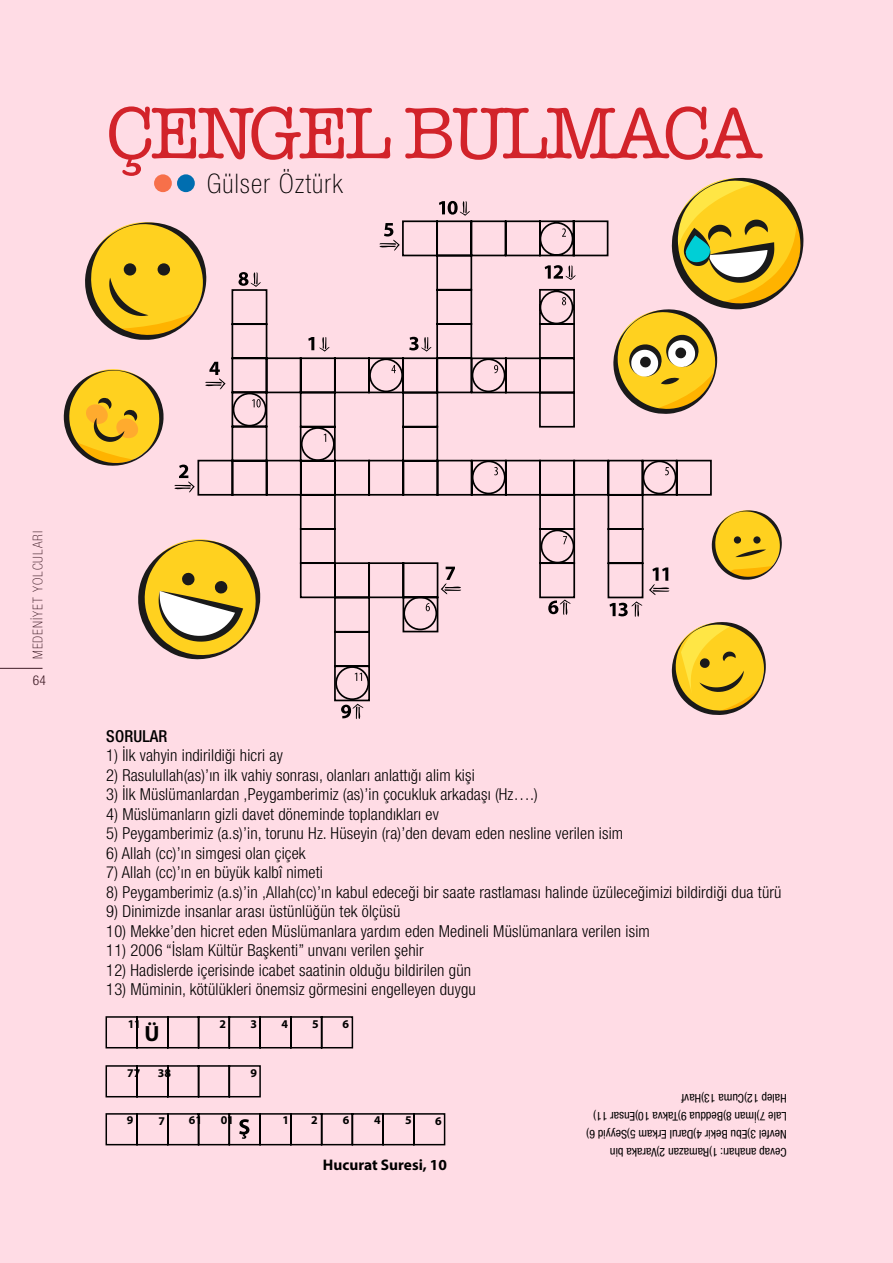
<style>
.page{position:relative;width:893px;height:1263px;background:#ffdce5}
.page>*{position:absolute;margin:0;border:0;box-sizing:border-box;transform-origin:0 0}
.t1{font:75px "American Typewriter";letter-spacing:-.05em;color:#d2232a}
.t2{font:100 condensed 27px "Helvetica Neue LT Pro";letter-spacing:.05em;color:#000}
.t3{font:700 22.05px "Myriad Pro";color:#000}
.t4{font:300 condensed 16.5px "Helvetica Neue LT Pro";letter-spacing:.01em;color:#000}
.t5{font:500 condensed 16.5px "Helvetica Neue LT Pro";letter-spacing:.01em;color:#000}
.t6{font:700 15.3px "Myriad Pro";color:#000}
.t7{font:100 condensed 13.5px "Helvetica Neue LT Pro";letter-spacing:.075em;color:#000}
.t8{font:300 condensed 13.5px "Helvetica Neue LT Pro";color:#000}
.t9{font:condensed 12px/18px "Helvetica Neue LT Pro";color:#000}
.t10{font:700 11.85px "Myriad Pro";color:#000}
</style>
<div class="page">
<svg style="left:685px;top:622px;width:81px;height:93px"></svg>
<svg style="left:138px;top:539px;width:59px;height:121px"></svg>
<svg style="left:85px;top:222px;width:112px;height:118px"></svg>
<div style="left:124px;top:263px;width:12px;height:13px;background:#1a1a1a;border-radius:50%"></div>
<div style="left:158px;top:263px;width:12px;height:13px;background:#1a1a1a;border-radius:50%"></div>
<svg style="left:713px;top:510px;width:69px;height:70px"></svg>
<svg style="left:677px;top:177px;width:127px;height:204px"></svg>
<svg style="left:63px;top:369px;width:101px;height:97px"></svg>
<div style="left:154px;top:174px;width:18px;height:18px;background:#f7704a;border-radius:50%"></div>
<div style="left:177px;top:174px;width:18px;height:18px;background:#006eb0;border-radius:50%"></div>
<svg style="left:341px;top:704px;width:23px;height:15px"></svg>
<svg style="left:174px;top:465px;width:21px;height:28px"></svg>
<svg style="left:197px;top:220px;width:516px;height:482px"></svg>
<svg style="left:439px;top:201px;width:31px;height:15px"></svg>
<svg style="left:409px;top:337px;width:22px;height:15px"></svg>
<svg style="left:308px;top:337px;width:22px;height:15px"></svg>
<svg style="left:238px;top:272px;width:23px;height:15px"></svg>
<svg style="left:545px;top:265px;width:31px;height:15px"></svg>
<svg style="left:562px;top:228px;width:4px;height:9px"></svg>
<svg style="left:470px;top:288px;width:106px;height:140px"></svg>
<div style="left:643px;top:460px;width:33px;height:34px;border:2px solid #000;border-radius:50%"></div>
<svg style="left:665px;top:467px;width:4px;height:8px"></svg>
<div style="left:472px;top:460px;width:34px;height:34px;border:2px solid #000;border-radius:50%"></div>
<svg style="left:494px;top:467px;width:4px;height:8px"></svg>
<div style="left:541px;top:530px;width:33px;height:33px;border:2px solid #000;border-radius:50%"></div>
<svg style="left:563px;top:536px;width:4px;height:8px"></svg>
<div style="left:369px;top:358px;width:34px;height:34px;border:2px solid #000;border-radius:50%"></div>
<svg style="left:391px;top:365px;width:5px;height:8px"></svg>
<div style="left:301px;top:427px;width:34px;height:34px;border:2px solid #000;border-radius:50%"></div>
<svg style="left:324px;top:434px;width:2px;height:8px"></svg>
<div style="left:403px;top:596px;width:34px;height:34px;border:2px solid #000;border-radius:50%"></div>
<svg style="left:426px;top:603px;width:4px;height:8px"></svg>
<div style="left:335px;top:666px;width:34px;height:34px;border:2px solid #000;border-radius:50%"></div>
<svg style="left:355px;top:673px;width:7px;height:8px"></svg>
<div style="left:233px;top:393px;width:33px;height:33px;border:2px solid #000;border-radius:50%"></div>
<svg style="left:252px;top:399px;width:8px;height:8px"></svg>
<svg style="left:105px;top:1016px;width:341px;height:130px"></svg>
<h1 class="t1" style="left:106px;top:76px;width:657px">ÇENGEL BULMACA</h1>
<h2 class="t2" style="left:207px;top:168px;width:137px">Gülser Öztürk</h2>
<p class="t7" style="left:30px;top:659px;width:130px;rotate:-90deg">MEDENİYET YOLCULARI</p>
<p class="t8" style="left:33px;top:673px;width:14px">64</p>
<p class="t5" style="left:106px;top:726px;width:63px">SORULAR</p>
<p class="t4" style="left:106px;top:746px;width:178px">1) İlk vahyin indirildiği hicri ay</p>
<p class="t4" style="left:106px;top:765px;width:370px">2) Rasulullah(as)’ın ilk vahiy sonrası, olanları anlattığı alim kişi</p>
<p class="t4" style="left:106px;top:785px;width:433px">3) İlk Müslümanlardan ,Peygamberimiz (as)’in çocukluk arkadaşı (Hz….)</p>
<p class="t4" style="left:106px;top:804px;width:334px">4) Müslümanların gizli davet döneminde toplandıkları ev</p>
<p class="t4" style="left:106px;top:824px;width:518px">5) Peygamberimiz (a.s)’in, torunu Hz. Hüseyin (ra)’den devam eden nesline verilen isim</p>
<p class="t4" style="left:106px;top:843px;width:201px">6) Allah (cc)’ın simgesi olan çiçek</p>
<p class="t4" style="left:106px;top:863px;width:218px">7) Allah (cc)’ın en büyük kalbî nimeti</p>
<p class="t4" style="left:106px;top:882px;width:677px">8) Peygamberimiz (a.s)’in ,Allah(cc)’ın kabul edeceği bir saate rastlaması halinde üzüleceğimizi bildirdiği dua türü</p>
<p class="t4" style="left:106px;top:902px;width:296px">9) Dinimizde insanlar arası üstünlüğün tek ölçüsü</p>
<p class="t4" style="left:106px;top:921px;width:545px">10) Mekke’den hicret eden Müslümanlara yardım eden Medineli Müslümanlara verilen isim</p>
<p class="t4" style="left:106px;top:941px;width:319px">11) 2006 “İslam Kültür Başkenti” unvanı verilen şehir</p>
<p class="t4" style="left:106px;top:960px;width:366px">12) Hadislerde içerisinde icabet saatinin olduğu bildirilen gün</p>
<p class="t4" style="left:106px;top:980px;width:371px">13) Müminin, kötülükleri önemsiz görmesini engelleyen duygu</p>
<p class="t10" style="left:128px;top:1016px;width:15px">11</p>
<h3 class="t3" style="left:145px;top:1019px;width:17px">Ü</h3>
<p class="t10" style="left:219px;top:1016px;width:8px">2</p>
<p class="t10" style="left:250px;top:1016px;width:8px">3</p>
<p class="t10" style="left:282px;top:1016px;width:8px">4</p>
<p class="t10" style="left:312px;top:1016px;width:8px">5</p>
<p class="t10" style="left:342px;top:1016px;width:8px">6</p>
<p class="t10" style="left:127px;top:1065px;width:15px">77</p>
<p class="t10" style="left:158px;top:1065px;width:15px">38</p>
<p class="t10" style="left:250px;top:1065px;width:8px">9</p>
<p class="t10" style="left:127px;top:1112px;width:8px">9</p>
<p class="t10" style="left:159px;top:1113px;width:8px">7</p>
<p class="t10" style="left:189px;top:1112px;width:15px">61</p>
<p class="t10" style="left:221px;top:1112px;width:15px">01</p>
<p class="t10" style="left:283px;top:1112px;width:8px">1</p>
<p class="t10" style="left:343px;top:1112px;width:8px">6</p>
<p class="t10" style="left:435px;top:1113px;width:8px">6</p>
<p class="t10" style="left:405px;top:1112px;width:8px">5</p>
<p class="t10" style="left:311px;top:1112px;width:8px">2</p>
<p class="t10" style="left:374px;top:1112px;width:8px">4</p>
<p class="t9" style="left:787px;top:1161px;width:202px;rotate:-180deg">Cevap anaharı: 1)Ramazan 2)Varaka bin Nevfel 3)Ebu Bekir 4)Darul Erkam 5)Seyyid 6)<br>Lale 7)İman 8)Beddua 9)Takva 10)Ensar 11)<br>Halep 12)Cuma 13)Havf</p>
<p class="t6" style="left:323px;top:1155px;width:126px">Hucurat Suresi, 10</p>
</div>
